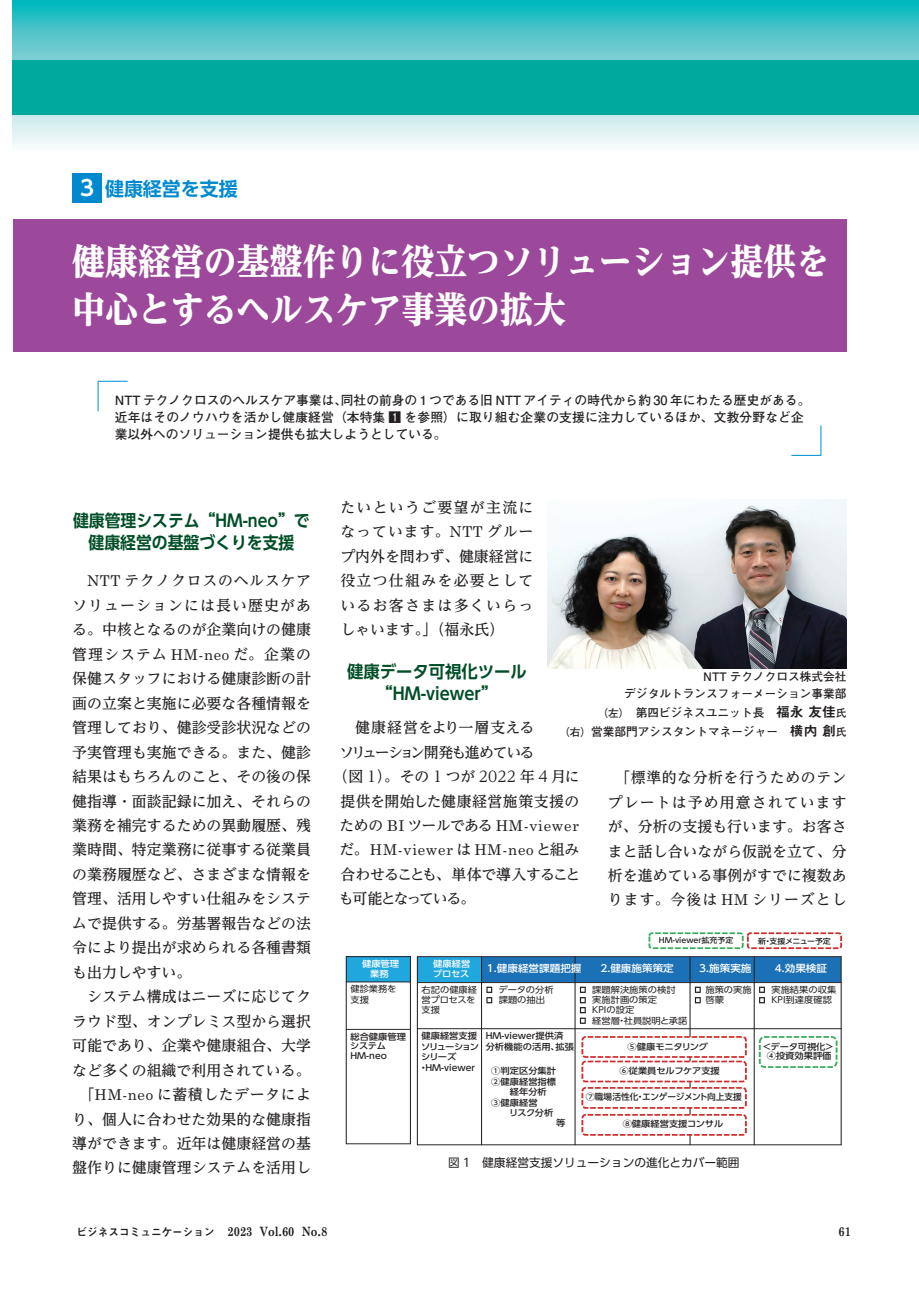
<style>
.page{position:relative;width:919px;height:1289px;background:#fff}
.page>*{position:absolute;margin:0;border:0;box-sizing:border-box;transform-origin:0 0}
.t1{font:800 36.15px/47.8px "UD Reimin Pro";color:#fff;scale:.91 1}
.t2{font:700 19.2px "UD Shin Go Pro De";color:#0089cf}
.t3{font:700 16.95px/22.4px "UD Shin Go Pro De";color:#004e26;text-align:center;scale:.93 1}
.t4{font:700 16.95px/22.4px "UD Shin Go Pro De";color:#004e26;text-align:center;scale:.96 1}
.t5{font:500 14.85px/24.5px "UD Reimin Pro";color:#231f20;text-align:justify}
.t6{font:14.85px/24.5px "Century Sb SI";letter-spacing:.05em;color:#231f20}
.t7{font:500 14.85px/24.5px "UD Reimin Pro";letter-spacing:-.08em;color:#231f20}
.t8{font:500 14.85px "UD Reimin Pro";letter-spacing:.035em;color:#231f20}
.t9{font:500 14.85px "UD Reimin Pro";letter-spacing:-.11em;color:#231f20}
.t10{font:700 12.75px/17px "Futo Go B101 Pro";color:#231f20}
.t11{font:12.75px "Century Sb Bold SI";color:#231f20;scale:.85 1}
.t12{font:700 11.7px/17px "Futo Go B101 Pro";color:#231f20;text-align:right}
.t13{font:11.7px "UD Shin Go Pro";color:#231f20}
.t14{font:500 9.9px "UD Shin Go Pro";color:#fff;scale:1.07 1}
.t15{font:500 8.7px/10.4px "UD Shin Go Pro";color:#231f20;scale:1.07 1}
.t16{font:8.7px/10.4px "UD Shin Go Pro";color:#231f20;scale:1.07 1}
.t17{font:500 8.7px/10.5px "UD Shin Go Pro";color:#fff;scale:1.07 1}
.t18{font:500 8.7px "UD Shin Go Pro";letter-spacing:-.02em;color:#231f20;scale:1.07 1}
.t19{font:500 7.5px "UD Shin Go Pro";color:#231f20;scale:1.07 1}
.t20{font:500 7.5px "UD Shin Go Pro";letter-spacing:-.05em;color:#231f20;scale:1.07 1}
.s1{font-size:21.3px;color:#fff}
.s2{font-family:"Century Sb SI";font-weight:400}
.s3{font-weight:400}
.s4{font-size:10.65px}
.s5{font-family:"Midashi Go Pro MB31";font-weight:400;font-size:13.8px}
.s6{font-family:"UD Reimin Pro";font-weight:500}
.s7{font-family:"Midashi Go Pro MB31";font-size:10.65px}
</style>
<div class="page">
<svg style="left:13px;top:0;width:905px;height:147px"></svg>
<div style="left:13px;top:60px;width:905px;height:55px;background:#00a99d"></div>
<hr style="left:97px;top:381px;width:2px;height:30px;background:#0694d5">
<hr style="left:98px;top:381px;width:30px;height:1px;background:#0694d5">
<hr style="left:820px;top:425px;width:1px;height:30px;background:#0694d5">
<hr style="left:791px;top:455px;width:30px;height:1px;background:#0694d5">
<div style="left:72px;top:173px;width:30px;height:30px;background:#0089cf"></div>
<div style="left:13px;top:219px;width:833px;height:132px;background:#9d499b"></div>
<img style="left:548px;top:500px;width:298px;height:168px">
<div style="left:417px;top:956px;width:64px;height:26px;background:#20a7de"></div>
<div style="left:481px;top:956px;width:94px;height:26px;background:#1c71b6"></div>
<div style="left:575px;top:956px;width:115px;height:26px;background:#1c71b6"></div>
<div style="left:690px;top:956px;width:64px;height:26px;background:#1c71b6"></div>
<div style="left:754px;top:956px;width:87px;height:26px;background:#1c71b6"></div>
<hr style="left:481px;top:956px;width:1px;height:189px;background:#231f20">
<hr style="left:574px;top:956px;width:1px;height:189px;background:#231f20">
<hr style="left:689px;top:956px;width:1px;height:189px;background:#231f20">
<hr style="left:753px;top:956px;width:1px;height:189px;background:#231f20">
<hr style="left:417px;top:982px;width:424px;height:1px;background:#231f20">
<hr style="left:417px;top:1028px;width:424px;height:1px;background:#231f20">
<hr style="left:417px;top:956px;width:1px;height:189px;background:#231f20">
<hr style="left:840px;top:956px;width:1px;height:189px;background:#231f20">
<hr style="left:417px;top:956px;width:424px;height:1px;background:#231f20">
<hr style="left:417px;top:1144px;width:424px;height:1px;background:#231f20">
<svg style="left:486px;top:986px;width:6px;height:17px"></svg>
<svg style="left:580px;top:986px;width:5px;height:37px"></svg>
<svg style="left:694px;top:986px;width:6px;height:17px"></svg>
<svg style="left:759px;top:986px;width:5px;height:17px"></svg>
<div style="left:758px;top:1036px;width:79px;height:31px;border:2px dashed #38ad5b;border-radius:5px"></div>
<div style="left:582px;top:1036px;width:163px;height:20px;background:#fff;border-radius:3px"></div>
<div style="left:581px;top:1036px;width:165px;height:21px;border:2px dashed #d02d2c;border-radius:3px"></div>
<div style="left:582px;top:1087px;width:163px;height:20px;background:#fff;border-radius:3px"></div>
<div style="left:581px;top:1086px;width:165px;height:22px;border:2px dashed #d02d2c;border-radius:3px"></div>
<div style="left:582px;top:1061px;width:163px;height:20px;background:#fff;border-radius:3px"></div>
<div style="left:581px;top:1060px;width:165px;height:22px;border:2px dashed #d02d2c;border-radius:3px"></div>
<div style="left:648px;top:932px;width:95px;height:17px;border:2px dashed #38ad5b;border-radius:2px"></div>
<div style="left:746px;top:932px;width:96px;height:17px;border:2px dashed #d02d2c;border-radius:2px"></div>
<div style="left:346px;top:956px;width:64px;height:25px;background:#20a7de"></div>
<hr style="left:346px;top:981px;width:64px;height:1px;background:#231f20">
<hr style="left:346px;top:1028px;width:64px;height:1px;background:#231f20">
<hr style="left:346px;top:956px;width:1px;height:188px;background:#231f20">
<hr style="left:410px;top:956px;width:1px;height:188px;background:#231f20">
<hr style="left:346px;top:956px;width:64px;height:1px;background:#231f20">
<hr style="left:346px;top:1143px;width:64px;height:1px;background:#231f20">
<div style="left:582px;top:1114px;width:163px;height:20px;background:#fff;border-radius:3px"></div>
<div style="left:581px;top:1113px;width:165px;height:22px;border:2px dashed #d02d2c;border-radius:3px"></div>
<p class="t2" style="left:80px;top:173px;width:159px"><span class="s1">3</span> 健康経営を支援</p>
<h1 class="t1" style="left:72px;top:238px;width:833px">健康経営の基盤作りに役立つソリューション提供を中心とするヘルスケア事業の拡大</h1>
<p class="t10" style="left:115px;top:390px;width:697px">NTT テクノクロスのヘルスケア事業は、同社の前身の 1 つである旧 NTT アイティの時代から約 30 年にわたる歴史がある。近年はそのノウハウを活かし健康経営（本特集 1 を参照）に取り組む企業の支援に注力しているほか、文教分野など企業以外へのソリューション提供も拡大しようとしている。</p>
<p class="t3" style="left:73px;top:509px;width:256px">健康管理システム“HM-neo”で健康経営の基盤づくりを支援</p>
<p class="t5" style="left:72px;top:568px;width:240px;text-indent:15px"><span class="s2">NTT</span> テクノクロスのヘルスケアソリューションには長い歴史がある。中核となるのが企業向けの健康管理システム <span class="s2">HM-neo</span> だ。企業の保健スタッフにおける健康診断の計画の立案と実施に必要な各種情報を管理しており、健診受診状況などの予実管理も実施できる。また、健診結果はもちろんのこと、その後の保健指導<span class="s3">・</span>面談記録に加え、それらの業務を補完するための異動履歴、残業時間、特定業務に従事する従業員の業務履歴など、さまざまな情報を管理、活用しやすい仕組みをシステムで提供する。労基署報告などの法令により提出が求められる各種書類も出力しやすい。</p>
<p class="t5" style="left:72px;top:984px;width:240px;text-align:right">システム構成はニーズに応じてクラウド型、オンプレミス型から選択可能であり、企業や健康組合、大学など多くの組織で利用されている。「<span class="s2">HM-neo</span> に蓄積したデータにより、個人に合わせた効果的な健康指導ができます。近年は健康経営の基盤作りに健康管理システムを活用し</p>
<p class="t5" style="left:340px;top:495px;width:195px">たいというご要望が主流になっています。<span class="s2">NTT</span> グループ内外を問わず、健康経営に役立つ仕組みを必要としているお客さまは多くいらっしゃいます。」（福永氏）</p>
<p class="t4" style="left:347px;top:660px;width:189px">健康データ可視化ツール“HM-viewer”</p>
<p class="t12" style="left:624px;top:666px;width:224px">NTT テクノクロス株式会社<br>デジタルトランスフォーメーション事業部</p>
<p class="t12" style="left:559px;top:701px;width:289px;line-height:19.2px"><span class="s4">（左）</span>　第四ビジネスユニット長 <span class="s5">福永 友佳</span><span class="s4">氏<br>（右）</span>営業部門アシスタントマネージャー　<span class="s5">横内 創</span><span class="s4">氏</span></p>
<p class="t5" style="left:355px;top:715px;width:181px">健康経営をより一層支える</p>
<p class="t9" style="left:339px;top:740px;width:197px">ソリューション開発も進めている</p>
<p class="t5" style="left:333px;top:763px;width:248px">（図 <span class="s3">1</span>）。その <span class="s3">1</span> つが <span class="s3">2022</span> 年 <span class="s3">4</span> 月に</p>
<p class="t8" style="left:340px;top:788px;width:240px">提供を開始した健康経営施策支援の</p>
<p class="t6" style="left:339px;top:812px;width:241px"><span class="s6">ための</span> BI <span class="s6">ツールである</span> HM-viewer<span class="s6">だ。</span>HM-viewer <span class="s6">は</span> HM-neo<span class="s6">と組み</span></p>
<p class="t7" style="left:339px;top:861px;width:243px">合わせることも、単体で導入することも可能となっている。</p>
<p class="t5" style="left:608px;top:765px;width:240px;text-align:center">「標準的な分析を行うためのテンプレートは予め用意されていますが、分析の支援も行います。お客さまと話し合いながら仮説を立て、分析を進めている事例がすでに複数あります。今後は <span class="s2">HM</span> シリーズとし</p>
<p class="t17" style="left:362px;top:958px;width:36px;text-align:center">健康管理業務</p>
<p class="t16" style="left:350px;top:983px;width:45px">健診業務を支援</p>
<p class="t15" style="left:350px;top:1031px;width:54px;line-height:9.6px">総合健康管理システム<br>HM-neo</p>
<p class="t19" style="left:658px;top:934px;width:71px">HM-viewer拡充予定</p>
<p class="t20" style="left:758px;top:934px;width:69px">新・支援メニュー予定</p>
<p class="t17" style="left:433px;top:958px;width:36px">健康経営プロセス</p>
<p class="t14" style="left:487px;top:960px;width:90px">1.健康経営課題把握</p>
<p class="t14" style="left:600px;top:960px;width:70px">2.健康施策策定</p>
<p class="t14" style="left:699px;top:960px;width:50px">3.施策実施</p>
<p class="t14" style="left:774px;top:960px;width:50px">4.効果検証</p>
<p class="t16" style="left:421px;top:984px;width:53px">右記の健康経営プロセスを支援</p>
<p class="t16" style="left:498px;top:984px;width:53px">データの分析課題の抽出</p>
<p class="t16" style="left:592px;top:984px;width:90px">課題解決施策の検討<br>実施計画の策定<br>KPIの設定<br>経営層・社員説明と承諾</p>
<p class="t16" style="left:705px;top:984px;width:45px">施策の実施啓蒙</p>
<p class="t16" style="left:771px;top:984px;width:62px">実施結果の収集<br>KPI到達度確認</p>
<p class="t15" style="left:419px;top:1030px;width:58px;text-indent:3px">健康経営支援ソリューションシリーズ・HM-viewer</p>
<p class="t15" style="left:485px;top:1030px;width:84px">HM-viewer提供済分析機能の活用、拡張</p>
<p class="t15" style="left:491px;top:1065px;width:62px">①判定区分集計<br>②健康経営指標　　経年分析<br>③健康経営<br>　　リスク分析</p>
<p class="t18" style="left:627px;top:1039px;width:77px">⑤健康モニタリング</p>
<p class="t15" style="left:762px;top:1041px;width:69px;line-height:9.3px;text-align:center">＜データ可視化＞<br>④投資効果評価</p>
<p class="t15" style="left:619px;top:1065px;width:95px">⑥従業員セルフケア支援</p>
<p class="t15" style="left:585px;top:1091px;width:148px">⑦職場活性化・エンゲージメント向上支援</p>
<p class="t15" style="left:622px;top:1118px;width:96px">⑧健康経営支援コンサル</p>
<p class="t13" style="left:448px;top:1153px;width:293px">図 1　健康経営支援ソリューションの進化とカバー範囲</p>
<p class="t11" style="left:77px;top:1221px;width:296px"><span class="s7">ビジネスコミュニケーション</span> 2023 Vol.60 No.8</p>
<p class="t11" style="left:838px;top:1221px;width:16px">61</p>
</div>
